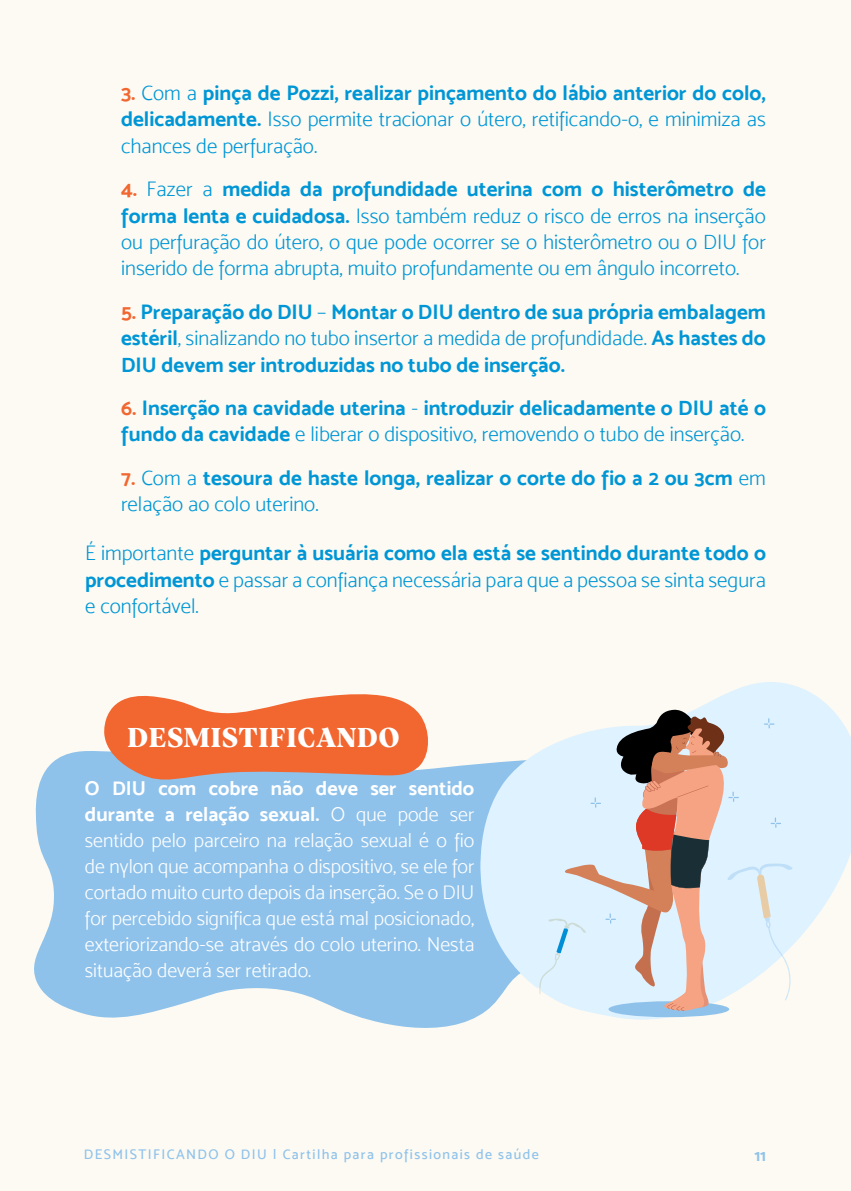
<style>
.page{position:relative;width:851px;height:1191px;background:#fff}
.page>*{position:absolute;margin:0;border:0;box-sizing:border-box;transform-origin:0 0}
.t1{font:800 28px "TRY Vesterbro";color:#fff}
.t2{font:21px/26.4px "Mosk Light 300";color:#0096d6}
.t3{font:21px "Mosk Bold 700";color:#0096d6}
.t4{font:20px/26px "Mosk Light 300";color:#fff;text-align:justify}
.t5{font:20px/26px "Mosk Bold 700";color:#fff}
.t6{font:16px "Mosk Bold 700";color:#8fc2eb}
.t7{font:14px "Mosk Medium 500";letter-spacing:.1em;color:#8fc2eb}
.s1{color:#f26630}
.s2{font-family:"Mosk Light 300"}
.s3{font-family:"Mosk Bold 700"}
</style>
<div class="page">
<div style="left:0;top:0;width:850px;height:1191px;background:#fcfaf2"></div>
<svg style="left:34px;top:751px;width:437px;height:277px;background:#9ac8eb"></svg>
<svg style="left:103px;top:694px;width:328px;height:91px;background:#e5825e"></svg>
<svg style="left:471px;top:682px;width:338px;height:338px"></svg>
<svg style="left:480px;top:692px;width:370px;height:327px;fill:#def2ff"></svg>
<div style="left:608px;top:1001px;width:121px;height:16px;background:#8fc2eb;border-radius:50%"></div>
<svg style="left:539px;top:709px;width:254px;height:301px;background:#d3d1d3"></svg>
<p class="t3" style="left:121px;top:80px;width:646px"><span class="s1">3.</span> <span class="s2">Com a</span> pinça de Pozzi, realizar pinçamento do lábio anterior do colo,</p>
<p class="t2" style="left:121px;top:106px;width:646px"><span class="s3">delicadamente.</span> Isso permite tracionar o útero, retificando-o, e minimiza as chances de perfuração.</p>
<p class="t3" style="left:121px;top:176px;width:646px"><span class="s1">4.</span> <span class="s2">Fazer a</span> medida da profundidade uterina com o histerômetro de</p>
<p class="t2" style="left:121px;top:202px;width:646px;text-align:justify"><span class="s3">forma lenta e cuidadosa.</span> Isso também reduz o risco de erros na inserção ou perfuração do útero, o que pode ocorrer se o histerômetro ou o DIU for inserido de forma abrupta, muito profundamente ou em ângulo incorreto.</p>
<p class="t3" style="left:121px;top:299px;width:646px"><span class="s1">5.</span> Preparação do DIU <span class="s2">–</span> Montar o DIU dentro de sua própria embalagem</p>
<p class="t2" style="left:121px;top:325px;width:646px"><span class="s3">estéril</span>, sinalizando no tubo insertor a medida de profundidade. <span class="s3">As hastes do</span></p>
<p class="t3" style="left:121px;top:352px;width:445px">DIU devem ser introduzidas no tubo de inserção.</p>
<p class="t3" style="left:121px;top:395px;width:646px"><span class="s1">6.</span> Inserção na cavidade uterina <span class="s2">-</span> introduzir delicadamente o DIU até o</p>
<p class="t2" style="left:121px;top:421px;width:624px"><span class="s3">fundo da cavidade</span> e liberar o dispositivo, removendo o tubo de inserção.</p>
<p class="t3" style="left:121px;top:465px;width:646px"><span class="s1">7.</span> <span class="s2">Com a</span> tesoura de haste longa, realizar o corte do fio a 2 ou 3cm <span class="s2">em</span></p>
<p class="t2" style="left:121px;top:491px;width:199px">relação ao colo uterino.</p>
<p class="t3" style="left:85px;top:540px;width:682px"><span class="s2">É importante</span> perguntar à usuária como ela está se sentindo durante todo o</p>
<p class="t2" style="left:85px;top:566px;width:682px"><span class="s3">procedimento</span> e passar a confiança necessária para que a pessoa se sinta segura e confortável.</p>
<h1 class="t1" style="left:127px;top:719px;width:274px">DESMISTIFICANDO</h1>
<p class="t5" style="left:85px;top:775px;width:391px">O DIU com cobre não deve ser sentido durante a relação sexual. <span class="s2">O que pode ser</span></p>
<p class="t4" style="left:85px;top:827px;width:391px">sentido pelo parceiro na relação sexual é o fio de nylon que acompanha o dispositivo, se ele for cortado muito curto depois da inserção. Se o DIU for percebido significa que está mal posicionado, exteriorizando-se através do colo uterino. Nesta situação deverá ser retirado.</p>
<p class="t7" style="left:84px;top:1146px;width:456px">DESMISTIFICANDO O DIU | Cartilha para profissionais de saúde</p>
<p class="t6" style="left:754px;top:1145px;width:13px">11</p>
</div>
